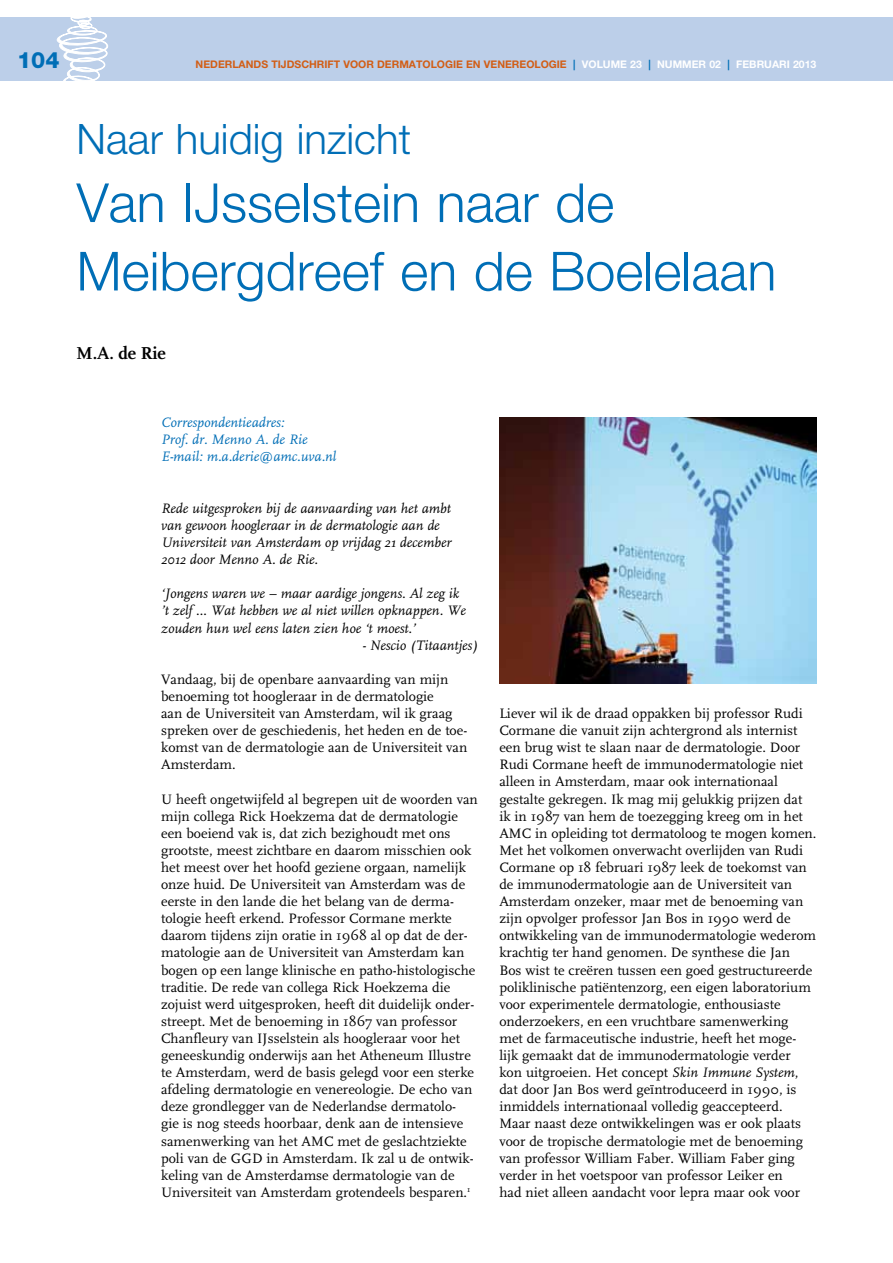
<style>
.page{position:relative;width:893px;height:1263px;background:#fff}
.page>*{position:absolute;margin:0;border:0;box-sizing:border-box;transform-origin:0 0}
.t1{font:300 54px/68.4px "Helvetica Neue";color:#006eb6}
.t2{font:300 42px "Helvetica Neue";color:#006eb6}
.t3{font:800 22.5px "Helvetica Neue";color:#006eb6}
.t4{font:700 18px "FF Scala";color:#000}
.t5{font:14.25px/17.1px "FF Scala";color:#000}
.t6{font:italic 14.25px/17.1px "FF Scala";color:#000}
.t7{font:italic 14.25px/17.1px "FF Scala";color:#006eb6}
.t8{font:700 10.5px "Helvetica Neue";color:#d25e16}
.t9{font:700 10.5px "Helvetica Neue";color:#fff}
.s1{color:#006eb6}
.s2{color:#fff}
.s3{font-style:italic}
</style>
<div class="page">
<div style="left:0;top:17px;width:893px;height:64px;background:#bccfe9"></div>
<svg style="left:57px;top:17px;width:51px;height:64px"></svg>
<img style="left:499px;top:418px;width:317px;height:266px">
<h3 class="t3" style="left:17px;top:47px;width:44px">104</h3>
<p class="t8" style="left:196px;top:58px;width:569px">NEDERLANDS TIJDSCHRIFT VOOR DERMATOLOGIE EN VENEREOLOGIE <span class="s1">|</span> <span class="s2">VOLUME 23</span> <span class="s1">|</span> <span class="s2">NUMMER 02</span> <span class="s1">|</span> <span class="s2">FEBRUARI</span></p>
<p class="t9" style="left:793px;top:58px;width:25px">2013</p>
<h2 class="t2" style="left:77px;top:113px;width:336px">Naar huidig inzicht</h2>
<h1 class="t1" style="left:77px;top:168px;width:701px">Van IJsselstein naar de<br>Meibergdreef en de Boelelaan</h1>
<p class="t4" style="left:77px;top:343px;width:91px">M.A. de Rie</p>
<p class="t7" style="left:161px;top:414px;width:177px">Correspondentieadres:<br>Prof. dr. Menno A. de Rie<br>E-mail: m.a.derie@amc.uva.nl</p>
<p class="t6" style="left:161px;top:500px;width:292px">Rede uitgesproken bij de aanvaarding van het ambt van gewoon hoogleraar in de dermatologie aan de Universiteit van Amsterdam op vrijdag 21 december 2012 door Menno A. de Rie.</p>
<p class="t6" style="left:161px;top:585px;width:306px">‘Jongens waren we – maar aardige jongens. Al zeg ik ’t zelf … Wat hebben we al niet willen opknappen. We zouden hun wel eens laten zien hoe ‘t moest.’</p>
<p class="t6" style="left:362px;top:637px;width:118px">- Nescio (Titaantjes)</p>
<p class="t5" style="left:161px;top:671px;width:308px">Vandaag, bij de openbare aanvaarding van mijn benoeming tot hoogleraar in de dermatologie<br>aan de Universiteit van Amsterdam, wil ik graag spreken over de geschiedenis, het heden en de toe&shy;komst van de dermatologie aan de Universiteit van Amsterdam.</p>
<p class="t5" style="left:161px;top:790px;width:318px">U heeft ongetwijfeld al begrepen uit de woorden van mijn collega Rick Hoekzema dat de dermatologie een boeiend vak is, dat zich bezighoudt met ons grootste, meest zichtbare en daarom misschien ook het meest over het hoofd geziene orgaan, namelijk onze huid. De Universiteit van Amsterdam was de eerste in den lande die het belang van de derma&shy;tologie heeft erkend. Professor Cormane merkte daarom tijdens zijn oratie in 1968 al op dat de der&shy;matologie aan de Universiteit van Amsterdam kan bogen op een lange klinische en patho-histologische traditie. De rede van collega Rick Hoekzema die zojuist werd uitgesproken, heeft dit duidelijk onder&shy;streept. Met de benoeming in 1867 van professor Chanfleury van IJsselstein als hoogleraar voor het geneeskundig onderwijs aan het Atheneum Illustre te Amsterdam, werd de basis gelegd voor een sterke afdeling dermatologie en venereologie. De echo van deze grondlegger van de Nederlandse dermatolo-<br>gie is nog steeds hoorbaar, denk aan de intensieve samenwerking van het AMC met de geslachtziekte poli van de GGD in Amsterdam. Ik zal u de ontwik&shy;keling van de Amsterdamse dermatologie van de Universiteit van Amsterdam grotendeels besparen.<sup>1</sup></p>
<p class="t5" style="left:499px;top:705px;width:319px">Liever wil ik de draad oppakken bij professor Rudi Cormane die vanuit zijn achtergrond als internist een brug wist te slaan naar de dermatologie. Door Rudi Cormane heeft de immunodermatologie niet alleen in Amsterdam, maar ook internationaal gestalte gekregen. Ik mag mij gelukkig prijzen dat ik in 1987 van hem de toezegging kreeg om in het AMC in opleiding tot dermatoloog te mogen komen.<br>Met het volkomen onverwacht overlijden van Rudi Cormane op 18 februari 1987 leek de toekomst van de immunodermatologie aan de Universiteit van Amsterdam onzeker, maar met de benoeming van zijn opvolger professor Jan Bos in 1990 werd de ontwikkeling van de immunodermatologie wederom krachtig ter hand genomen. De synthese die Jan<br>Bos wist te creëren tussen een goed gestructureerde poliklinische patiëntenzorg, een eigen laboratorium voor experimentele dermatologie, enthousiaste onderzoekers, en een vruchtbare samenwerking<br>met de farmaceutische industrie, heeft het moge&shy;lijk gemaakt dat de immunodermatologie verder kon uitgroeien. Het concept <span class="s3">Skin Immune System</span>, dat door Jan Bos werd geïntroduceerd in 1990, is inmiddels internationaal volledig geaccepteerd.<br>Maar naast deze ontwikkelingen was er ook plaats voor de tropische dermatologie met de benoeming van professor William Faber. William Faber ging verder in het voetspoor van professor Leiker en<br>had niet alleen aandacht voor lepra maar ook voor</p>
</div>
